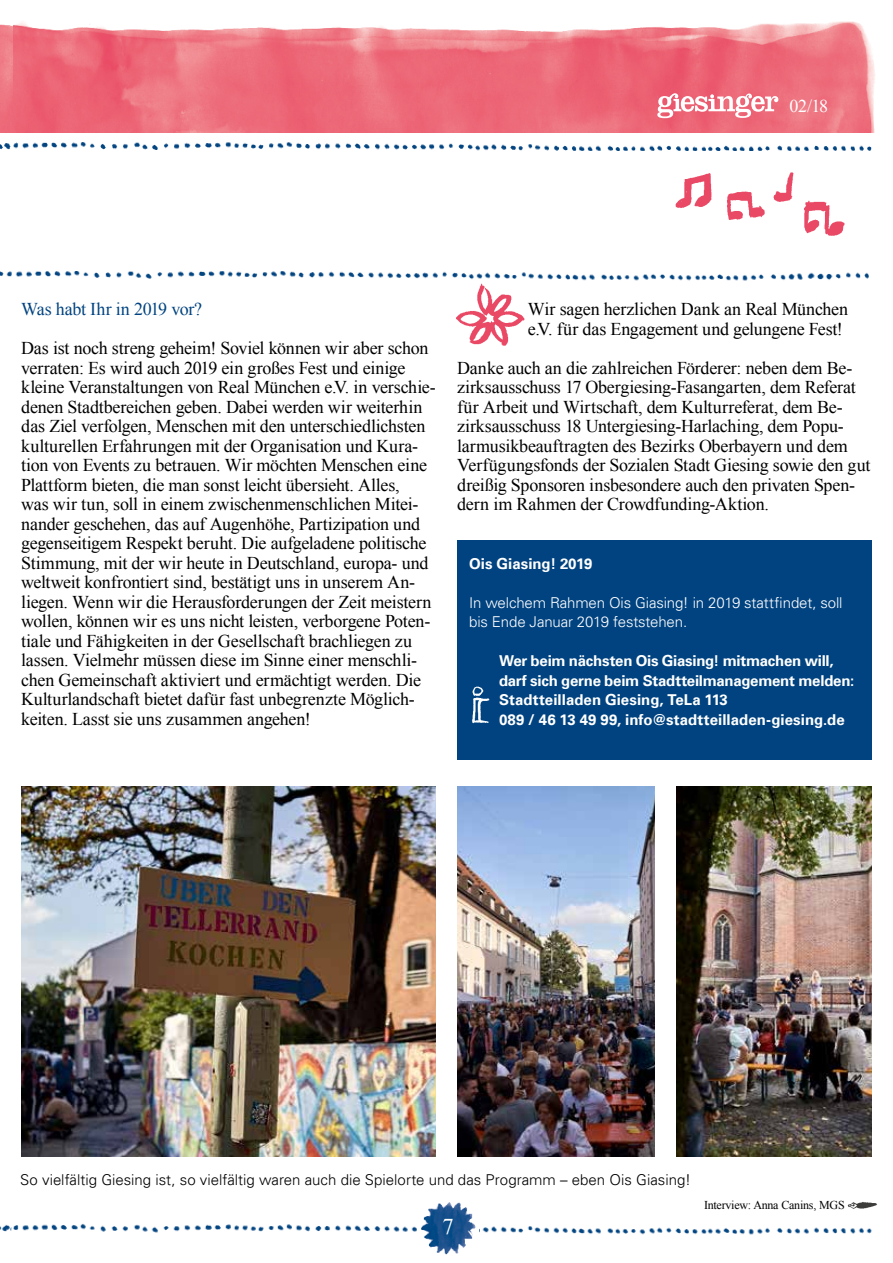
<style>
.page{position:relative;width:893px;height:1263px;background:#fff}
.page>*{position:absolute;margin:0;border:0;box-sizing:border-box;transform-origin:0 0}
.t1{font:22.5px "Times New Roman";color:#fff}
.t2{font:18px/19.5px "Times New Roman";letter-spacing:-.015em;color:#000}
.t3{font:18px "Times New Roman";letter-spacing:-.015em;color:#004380}
.t4{font:18px "Times New Roman";color:#fff}
.t5{font:700 15px/19.5px "Univers LT";letter-spacing:-.01em;color:#fff}
.t6{font:300 15px "Univers LT";color:#000}
.t7{font:300 15px/19.5px "Univers LT";letter-spacing:-.01em;color:#fff}
.t8{font:12px "Times New Roman";letter-spacing:-.02em;color:#000}
</style>
<div class="page">
<img style="left:13px;top:1223px;width:859px;height:12px">
<img style="left:418px;top:1202px;width:60px;height:53px">
<img style="left:13px;top:21px;width:862px;height:111px">
<svg style="left:657px;top:93px;width:121px;height:25px"></svg>
<img style="left:13px;top:142px;width:859px;height:9px">
<img style="left:0;top:1224px;width:12px;height:8px">
<img style="left:0;top:24px;width:13px;height:108px">
<svg style="left:0;top:143px;width:11px;height:7px"></svg>
<div style="left:457px;top:540px;width:415px;height:219px;background:#004380"></div>
<img style="left:676px;top:787px;width:196px;height:370px">
<img style="left:21px;top:787px;width:415px;height:370px">
<img style="left:457px;top:787px;width:198px;height:370px">
<img style="left:0;top:271px;width:790px;height:10px">
<img style="left:790px;top:272px;width:79px;height:8px">
<img style="left:456px;top:283px;width:69px;height:63px">
<img style="left:675px;top:172px;width:170px;height:64px">
<img style="left:847px;top:1202px;width:30px;height:7px">
<img style="left:471px;top:686px;width:19px;height:38px">
<p class="t4" style="left:789px;top:94px;width:40px">02/18</p>
<p class="t3" style="left:21px;top:297px;width:182px">Was habt Ihr in 2019 vor?</p>
<p class="t2" style="left:21px;top:338px;width:416px">Das ist noch streng geheim! Soviel können wir aber schon verraten: Es wird auch 2019 ein großes Fest und einige kleine Veranstaltungen von Real München e.V. in verschie&shy;denen Stadtbereichen geben. Dabei werden wir weiterhin das Ziel verfolgen, Menschen mit den unterschiedlichsten kulturellen Erfahrungen mit der Organisation und Kura&shy;tion von Events zu betrauen. Wir möchten Menschen eine Plattform bieten, die man sonst leicht übersieht. Alles,<br>was wir tun, soll in einem zwischenmenschlichen Mitei&shy;nander geschehen, das auf Augenhöhe, Partizipation und gegenseitigem Respekt beruht. Die aufgeladene politische Stimmung, mit der wir heute in Deutschland, europa- und weltweit konfrontiert sind, bestätigt uns in unserem An&shy;liegen. Wenn wir die Herausforderungen der Zeit meistern wollen, können wir es uns nicht leisten, verborgene Poten&shy;tiale und Fähigkeiten in der Gesellschaft brachliegen zu lassen. Vielmehr müssen diese im Sinne einer menschli&shy;chen Gemeinschaft aktiviert und ermächtigt werden. Die Kulturlandschaft bietet dafür fast unbegrenzte Möglich&shy;keiten. Lasst sie uns zusammen angehen!</p>
<p class="t2" style="left:528px;top:299px;width:322px">Wir sagen herzlichen Dank an Real München e.V. für das Engagement und gelungene Fest!</p>
<p class="t2" style="left:457px;top:358px;width:415px">Danke auch an die zahlreichen Förderer: neben dem Be&shy;zirksausschuss 17 Obergiesing-Fasangarten, dem Referat für Arbeit und Wirtschaft, dem Kulturreferat, dem Be&shy;zirksausschuss 18 Untergiesing-Harlaching, dem Popu&shy;larmusikbeauftragten des Bezirks Oberbayern und dem Verfügungsfonds der Sozialen Stadt Giesing sowie den gut dreißig Sponsoren insbesondere auch den privaten Spen&shy;dern im Rahmen der Crowdfunding-Aktion.</p>
<p class="t5" style="left:469px;top:554px;width:125px">Ois Giasing! 2019</p>
<p class="t7" style="left:469px;top:593px;width:375px">In welchem Rahmen Ois Giasing! in 2019 stattfindet, soll bis Ende Januar 2019 feststehen.</p>
<p class="t5" style="left:499px;top:651px;width:357px">Wer beim nächsten Ois Giasing! mitmachen will, darf sich gerne beim Stadtteilmanagement melden:<br>Stadtteilladen Giesing, TeLa 113<br>089 / 46 13 49 99, info@stadtteilladen-giesing.de</p>
<p class="t6" style="left:20px;top:1171px;width:672px">So vielfältig Giesing ist, so vielfältig waren auch die Spielorte und das Programm – eben Ois Giasing!</p>
<p class="t1" style="left:442px;top:1211px;width:13px">7</p>
<p class="t8" style="left:704px;top:1197px;width:142px">Interview: Anna Canins, MGS</p>
</div>
